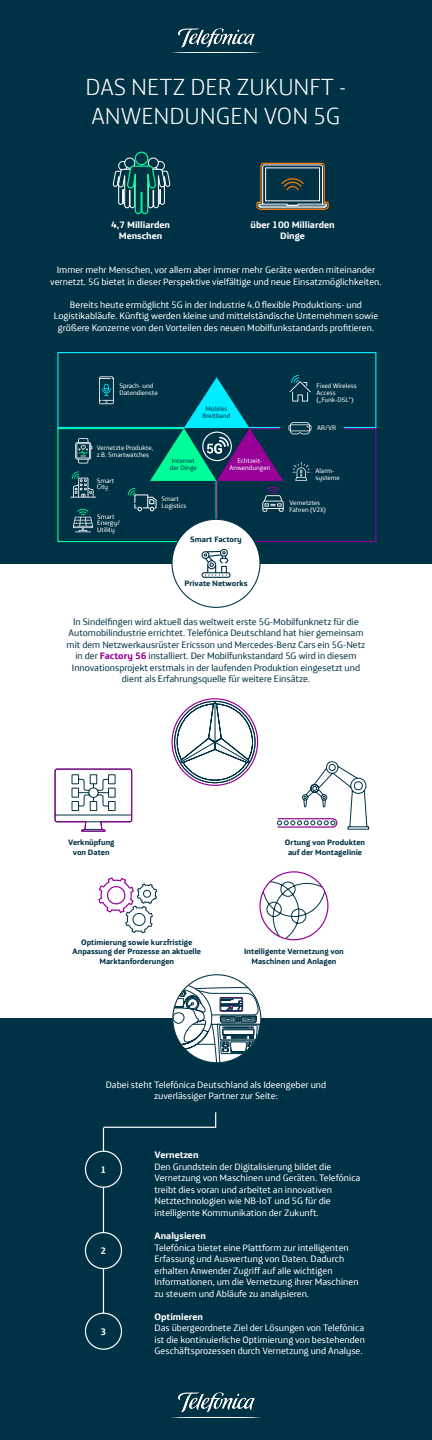
<style>
.page{position:relative;width:432px;height:1440px;background:#fff}
.page>*{position:absolute;margin:0;border:0;box-sizing:border-box;transform-origin:0 0}
.t1{font:300 24px/28.8px "Telefonica";color:#fff}
.t2{font:9.6px/11.5px "Telefonica";color:#fff;text-align:center}
.t3{font:9.6px/11.5px "Telefonica";color:#003245;text-align:center}
.t4{font:700 9.6px/11.5px "Telefonica";color:#fff;text-align:center}
.t5{font:700 8px/9.6px "Telefonica";color:#003245;text-align:center}
.t6{font:6.76px/6.8px "Telefonica";color:#fff}
.t7{font:6.76px/6.8px "Telefonica";color:#003245}
.s1{font-weight:700;color:#980098}
</style>
<div class="page">
<div style="left:0;top:0;width:432px;height:563px;background:#003245"></div>
<div style="left:0;top:1018px;width:432px;height:422px;background:#003245"></div>
<svg style="left:73px;top:509px;width:20px;height:23px"></svg>
<svg style="left:75px;top:438px;width:17px;height:26px"></svg>
<svg style="left:71px;top:471px;width:25px;height:27px"></svg>
<svg style="left:262px;top:487px;width:22px;height:25px"></svg>
<svg style="left:290px;top:375px;width:21px;height:27px"></svg>
<svg style="left:128px;top:488px;width:29px;height:23px"></svg>
<div style="left:57px;top:428px;width:160px;height:114px;border:1px solid #00ff98"></div>
<div style="left:217px;top:428px;width:159px;height:114px;border:1px solid #980098"></div>
<div style="left:57px;top:352px;width:319px;height:76px;border:1px solid #00edff"></div>
<svg style="left:150px;top:377px;width:133px;height:104px"></svg>
<div style="left:202px;top:432px;width:30px;height:29px;border:1px solid #fff;border-radius:50%"></div>
<svg style="left:99px;top:376px;width:15px;height:28px"></svg>
<div style="left:280px;top:414px;width:64px;height:28px;background:#003245"></div>
<svg style="left:289px;top:422px;width:22px;height:12px"></svg>
<svg style="left:292px;top:462px;width:19px;height:19px"></svg>
<svg style="left:113px;top:151px;width:57px;height:64px"></svg>
<svg style="left:54px;top:768px;width:79px;height:64px"></svg>
<svg style="left:277px;top:761px;width:92px;height:68px"></svg>
<svg style="left:98px;top:877px;width:59px;height:56px"></svg>
<svg style="left:263px;top:881px;width:62px;height:58px"></svg>
<div style="left:259px;top:871px;width:70px;height:69px;border:1px solid #980098;border-radius:50%"></div>
<svg style="left:174px;top:701px;width:81px;height:82px"></svg>
<svg style="left:174px;top:975px;width:88px;height:88px"></svg>
<div style="left:172px;top:519px;width:88px;height:88px;background:#fff;border-radius:50%"></div>
<svg style="left:103px;top:1112px;width:114px;height:16px"></svg>
<img style="left:178px;top:28px;width:77px;height:20px">
<svg style="left:201px;top:549px;width:30px;height:29px"></svg>
<img style="left:178px;top:1393px;width:77px;height:24px">
<svg style="left:256px;top:162px;width:73px;height:48px"></svg>
<hr style="left:103px;top:1128px;width:1px;height:203px;background:#fff">
<div style="left:85px;top:1151px;width:36px;height:36px;background:#003245;border-radius:50%"></div>
<div style="left:85px;top:1151px;width:37px;height:37px;border:1px solid #fff;border-radius:50%"></div>
<div style="left:85px;top:1233px;width:36px;height:36px;background:#003245;border-radius:50%"></div>
<div style="left:85px;top:1232px;width:37px;height:37px;border:1px solid #fff;border-radius:50%"></div>
<div style="left:85px;top:1313px;width:36px;height:36px;background:#003245;border-radius:50%"></div>
<div style="left:85px;top:1313px;width:37px;height:37px;border:1px solid #fff;border-radius:50%"></div>
<h1 class="t1" style="left:85px;top:69px;width:263px">DAS NETZ DER ZUKUNFT -<br>ANWENDUNGEN VON 5G</h1>
<p class="t4" style="left:251px;top:218px;width:86px">über 100 Milliarden<br>Dinge</p>
<p class="t2" style="left:50px;top:263px;width:333px">Immer mehr Menschen, vor allem aber immer mehr Geräte werden miteinander vernetzt. 5G bietet in dieser Perspektive vielfältige und neue Einsatzmöglichkeiten.</p>
<p class="t2" style="left:54px;top:298px;width:326px">Bereits heute ermöglicht 5G in der Industrie 4.0 flexible Produktions- und<br>Logistikabläufe. Künftig werden kleine und mittelständische Unternehmen sowie größere Konzerne von den Vorteilen des neuen Mobilfunkstandards profitieren.</p>
<p class="t4" style="left:111px;top:218px;width:60px">4,7 Milliarden<br>Menschen</p>
<p class="t6" style="left:119px;top:382px;width:40px">Sprach- und<br>Datendienste</p>
<p class="t6" style="left:97px;top:444px;width:58px">Vernetzte Produkte, z.B. Smartwatches</p>
<p class="t6" style="left:97px;top:476px;width:19px">Smart<br>City</p>
<p class="t7" style="left:203px;top:405px;width:29px;text-align:center">Mobiles<br>Breitband</p>
<p class="t7" style="left:170px;top:457px;width:29px">Internet der Dinge</p>
<p class="t6" style="left:229px;top:457px;width:42px;text-align:center">Echtzeit-<br>Anwendungen</p>
<p class="t6" style="left:97px;top:512px;width:24px">Smart<br>Energy/<br>Utility</p>
<p class="t6" style="left:162px;top:495px;width:26px">Smart<br>Logistics</p>
<p class="t5" style="left:190px;top:534px;width:53px">Smart Factory</p>
<p class="t5" style="left:184px;top:577px;width:65px">Private Networks</p>
<p class="t6" style="left:317px;top:382px;width:42px">Fixed Wireless<br>Access („Funk-DSL“)</p>
<p class="t6" style="left:317px;top:424px;width:21px">AR/VR</p>
<p class="t6" style="left:315px;top:467px;width:26px">Alarm&shy;systeme</p>
<p class="t6" style="left:290px;top:498px;width:38px">Vernetztes<br>Fahren (V2X)</p>
<p class="t3" style="left:67px;top:615px;width:300px">In Sindelfingen wird aktuell das weltweit erste 5G-Mobilfunknetz für die Automobilindustrie errichtet. Telefónica Deutschland hat hier gemeinsam mit dem Netzwerkausrüster Ericsson und Mercedes-Benz Cars ein 5G-Netz in der <span class="s1">Factory 56</span> installiert. Der Mobilfunkstandard 5G wird in diesem Innovationsprojekt erstmals in der laufenden Produktion eingesetzt und dient als Erfahrungsquelle für weitere Einsätze.</p>
<p class="t5" style="left:68px;top:837px;width:48px">Verknüpfung von Daten</p>
<p class="t5" style="left:285px;top:837px;width:82px">Ortung von Produkten auf der Montagelinie</p>
<p class="t5" style="left:72px;top:936px;width:130px">Optimierung sowie kurzfristige<br>Anpassung der Prozesse an aktuelle<br>Marktanforderungen</p>
<p class="t5" style="left:244px;top:946px;width:101px">Intelligente Vernetzung von<br>Maschinen und Anlagen</p>
<p class="t2" style="left:106px;top:1078px;width:222px">Dabei steht Telefónica Deutschland als Ideengeber und zuverlässiger Partner zur Seite:</p>
<p class="t4" style="left:101px;top:1163px;width:7px">1</p>
<p class="t4" style="left:101px;top:1244px;width:7px">2</p>
<p class="t4" style="left:101px;top:1325px;width:7px">3</p>
<p class="t4" style="left:154px;top:1148px;width:46px">Vernetzen</p>
<p class="t2" style="left:154px;top:1160px;width:207px;text-align:left">Den Grundstein der Digitalisierung bildet die Vernetzung von Maschinen und Geräten. Telefónica treibt dies voran und arbeitet an innovativen Netztechnologien wie NB-IoT und 5G für die intelligente Kommunikation der Zukunft.</p>
<p class="t4" style="left:154px;top:1229px;width:53px">Analysieren</p>
<p class="t2" style="left:154px;top:1240px;width:206px;text-align:left">Telefónica bietet eine Plattform zur intelligenten Erfassung und Auswertung von Daten. Dadurch erhalten Anwender Zugriff auf alle wichtigen Informationen, um die Vernetzung ihrer Maschinen zu steuern und Abläufe zu analysieren.</p>
<p class="t4" style="left:154px;top:1310px;width:50px">Optimieren</p>
<p class="t2" style="left:154px;top:1321px;width:212px;text-align:justify">Das übergeordnete Ziel der Lösungen von Telefónica ist die kontinuierliche Optimierung von bestehenden Geschäftsprozessen durch Vernetzung und Analyse.</p>
</div>
